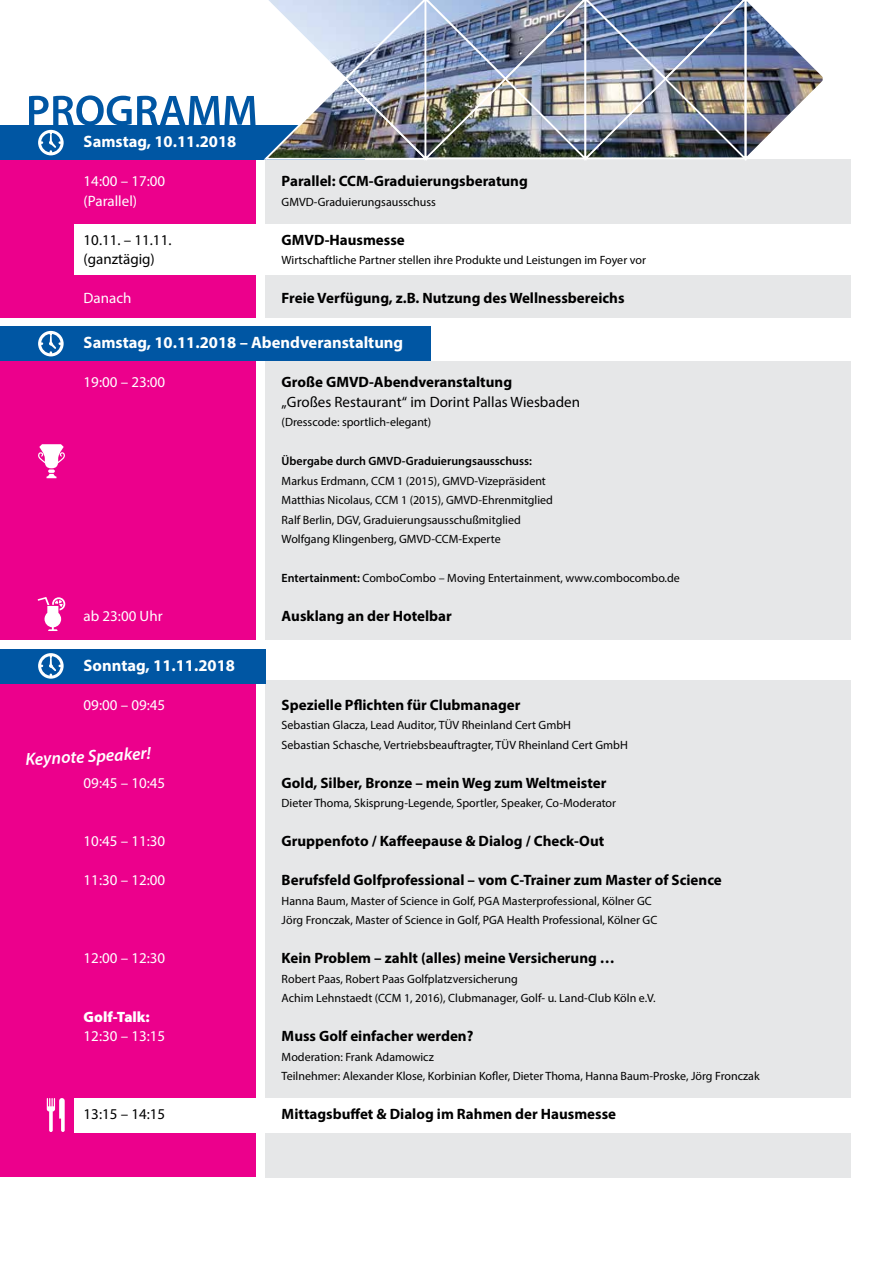
<style>
.page{position:relative;width:893px;height:1263px;background:#fff}
.page>*{position:absolute;margin:0;border:0;box-sizing:border-box;transform-origin:0 0}
.t1{font:italic 600 17.4px "Myriad Pro";color:#fff}
.t2{font:700 16.5px "Myriad Pro";color:#fff}
.t3{font:700 15px "Myriad Pro";color:#000}
.t4{font:15px "Myriad Pro";color:#fff}
.t5{font:15px "Myriad Pro";color:#000}
.t6{font:900 15px "Myriad Pro";color:#fff}
.t7{font:12px/19.5px "Myriad Pro";color:#000}
.t8{font:600 12px "Myriad Pro";color:#000}
.s1{font-weight:600}
</style>
<div class="page">
<div style="left:0;top:679px;width:256px;height:497px;background:#ec008c"></div>
<div style="left:265px;top:680px;width:585px;height:497px;background:#e6e7e8"></div>
<div style="left:0;top:154px;width:256px;height:164px;background:#ec008c"></div>
<div style="left:265px;top:159px;width:585px;height:159px;background:#e6e7e8"></div>
<div style="left:0;top:125px;width:364px;height:34px;background:#0056a3"></div>
<div style="left:0;top:649px;width:265px;height:34px;background:#0056a3"></div>
<div style="left:74px;top:224px;width:776px;height:51px;background:#fff"></div>
<div style="left:0;top:361px;width:256px;height:279px;background:#ec008c"></div>
<div style="left:265px;top:361px;width:585px;height:279px;background:#e6e7e8"></div>
<div style="left:0;top:327px;width:431px;height:34px;background:#0056a3"></div>
<div style="left:74px;top:1098px;width:776px;height:34px;background:#fff"></div>
<svg style="left:47px;top:1098px;width:18px;height:34px"></svg>
<svg style="left:37px;top:597px;width:28px;height:34px"></svg>
<svg style="left:38px;top:444px;width:27px;height:34px"></svg>
<svg style="left:29px;top:95px;width:227px;height:60px"></svg>
<svg style="left:38px;top:331px;width:26px;height:25px"></svg>
<svg style="left:38px;top:653px;width:26px;height:26px"></svg>
<img style="left:263px;top:0;width:560px;height:161px">
<h2 class="t2" style="left:84px;top:131px;width:154px">Samstag, 10.11.2018</h2>
<p class="t4" style="left:84px;top:172px;width:83px">14:00 – 17:00</p>
<p class="t3" style="left:282px;top:171px;width:248px">Parallel: CCM-Graduierungsberatung</p>
<p class="t4" style="left:84px;top:192px;width:55px">(Parallel)</p>
<p class="t7" style="left:282px;top:192px;width:156px">GMVD-Graduierungsausschuss</p>
<p class="t5" style="left:84px;top:231px;width:89px">10.11. – 11.11.</p>
<p class="t3" style="left:282px;top:230px;width:125px">GMVD-Hausmesse</p>
<p class="t5" style="left:84px;top:250px;width:73px">(ganztägig)</p>
<p class="t7" style="left:282px;top:250px;width:366px">Wirtschaftliche Partner stellen ihre Produkte und Leistungen im Foyer vor</p>
<p class="t4" style="left:84px;top:289px;width:49px">Danach</p>
<p class="t3" style="left:282px;top:288px;width:344px">Freie Verfügung, z.B. Nutzung des Wellnessbereichs</p>
<h2 class="t2" style="left:84px;top:332px;width:321px">Samstag, 10.11.2018 – Abendveranstaltung</h2>
<p class="t4" style="left:84px;top:373px;width:83px">19:00 – 23:00</p>
<p class="t3" style="left:282px;top:373px;width:232px">Große GMVD-Abendveranstaltung</p>
<p class="t5" style="left:282px;top:393px;width:300px">„Großes Restaurant“ im Dorint Pallas Wiesbaden</p>
<p class="t7" style="left:282px;top:412px;width:151px">(Dresscode: sportlich-elegant)</p>
<p class="t8" style="left:282px;top:454px;width:252px">Übergabe durch GMVD-Graduierungsausschuss:</p>
<p class="t7" style="left:282px;top:471px;width:273px">Markus Erdmann, CCM 1 (2015), GMVD-Vizepräsident Matthias Nicolaus, CCM 1 (2015), GMVD-Ehrenmitglied Ralf Berlin, DGV, Graduierungsausschußmitglied Wolfgang Klingenberg, GMVD-CCM-Experte</p>
<p class="t7" style="left:282px;top:568px;width:400px"><span class="s1">Entertainment:</span> ComboCombo – Moving Entertainment, www.combocombo.de</p>
<p class="t4" style="left:84px;top:607px;width:80px">ab 23:00 Uhr</p>
<p class="t3" style="left:282px;top:607px;width:172px">Ausklang an der Hotelbar</p>
<h2 class="t2" style="left:84px;top:654px;width:153px">Sonntag, 11.11.2018</h2>
<p class="t4" style="left:84px;top:696px;width:83px">09:00 – 09:45</p>
<p class="t3" style="left:282px;top:695px;width:240px">Spezielle Pflichten für Clubmanager</p>
<p class="t7" style="left:282px;top:715px;width:348px">Sebastian Glacza, Lead Auditor, TÜV Rheinland Cert GmbH<br>Sebastian Schasche, Vertriebsbeauftragter, TÜV Rheinland Cert GmbH</p>
<p class="t4" style="left:84px;top:774px;width:83px">09:45 – 10:45</p>
<p class="t3" style="left:282px;top:773px;width:326px">Gold, Silber, Bronze – mein Weg zum Weltmeister</p>
<p class="t7" style="left:282px;top:793px;width:336px">Dieter Thoma, Skisprung-Legende, Sportler, Speaker, Co-Moderator</p>
<p class="t4" style="left:84px;top:832px;width:83px">10:45 – 11:30</p>
<p class="t3" style="left:282px;top:831px;width:324px">Gruppenfoto / Kaffeepause &amp; Dialog / Check-Out</p>
<p class="t4" style="left:84px;top:871px;width:83px">11:30 – 12:00</p>
<p class="t3" style="left:282px;top:870px;width:442px">Berufsfeld Golfprofessional – vom C-Trainer zum Master of Science</p>
<p class="t7" style="left:282px;top:891px;width:377px">Hanna Baum, Master of Science in Golf, PGA Masterprofessional, Kölner GC<br>Jörg Fronczak, Master of Science in Golf, PGA Health Professional, Kölner GC</p>
<p class="t4" style="left:84px;top:949px;width:83px">12:00 – 12:30</p>
<p class="t3" style="left:282px;top:948px;width:335px">Kein Problem – zahlt (alles) meine Versicherung …</p>
<p class="t7" style="left:282px;top:969px;width:376px">Robert Paas, Robert Paas Golfplatzversicherung<br>Achim Lehnstaedt (CCM 1, 2016), Clubmanager, Golf- u. Land-Club Köln e.V.</p>
<p class="t6" style="left:84px;top:1007px;width:68px">Golf-Talk:</p>
<p class="t4" style="left:84px;top:1027px;width:83px">12:30 – 13:15</p>
<p class="t3" style="left:282px;top:1026px;width:193px">Muss Golf einfacher werden?</p>
<p class="t7" style="left:282px;top:1047px;width:480px">Moderation: Frank Adamowicz<br>Teilnehmer: Alexander Klose, Korbinian Kofler, Dieter Thoma, Hanna Baum-Proske, Jörg Fronczak</p>
<p class="t5" style="left:84px;top:1105px;width:83px">13:15 – 14:15</p>
<p class="t3" style="left:282px;top:1104px;width:336px">Mittagsbuffet &amp; Dialog im Rahmen der Hausmesse</p>
<h1 class="t1" style="left:25px;top:748px;width:127px;rotate:-3deg">Keynote Speaker!</h1>
</div>
